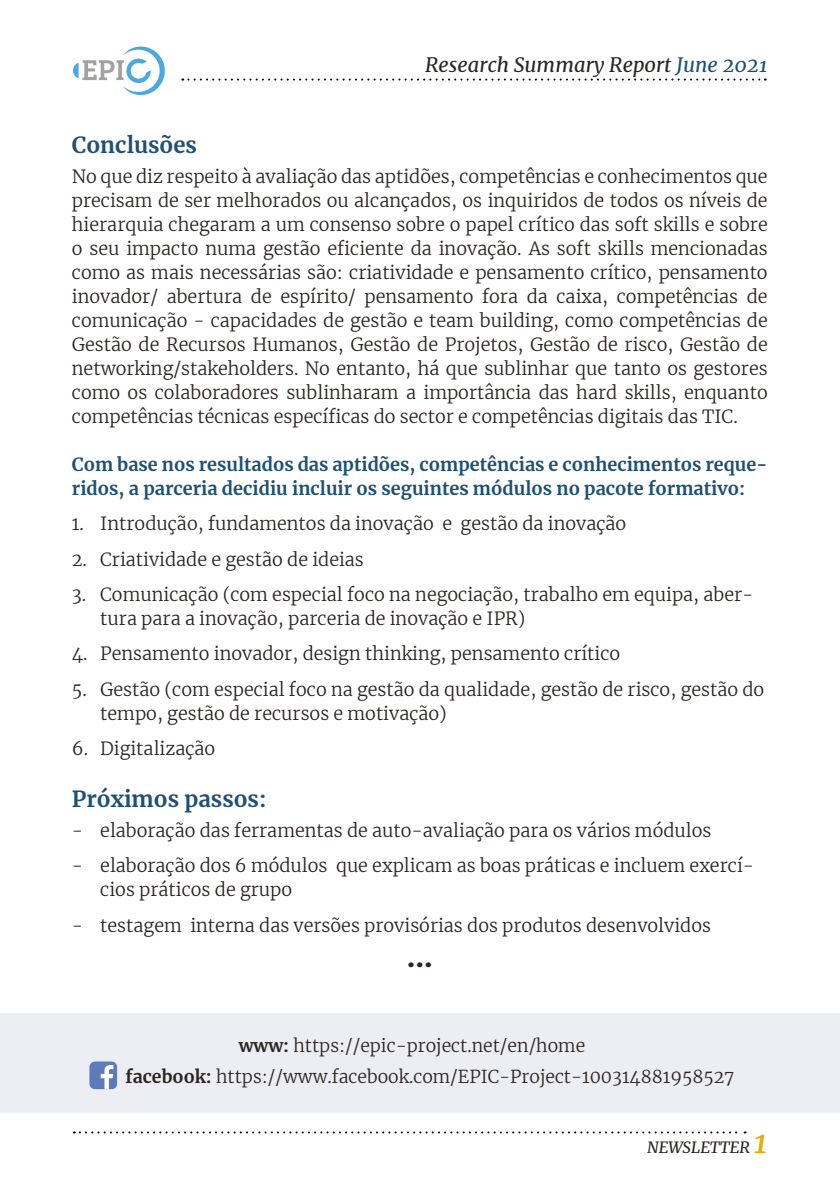
<style>
.page{position:relative;width:840px;height:1191px;background:#fff}
.page>*{position:absolute;margin:0;border:0;box-sizing:border-box;transform-origin:0 0}
.t1{font:900 28px "Merriweather";color:#2b2422}
.t2{font:700 22px "Merriweather";color:#1d5074}
.t3{font:italic 20px "Merriweather";color:#2b2422}
.t4{font:300 18px/24px "Merriweather";color:#2b2422}
.t5{font:700 18px/24px "Merriweather";color:#1d5074}
.t6{font:300 17.6px/31.4px "Merriweather";color:#2b2422}
.t7{font:italic 15.6px "Merriweather";color:#2b2422}
.s1{color:#1d5074}
.s2{font-weight:700}
.s3{font-size:33px;color:#edaa00}
</style>
<div class="page">
<svg style="left:74px;top:1131px;width:671px;height:2px"></svg>
<svg style="left:182px;top:79px;width:583px;height:2px"></svg>
<svg style="left:73px;top:46px;width:92px;height:49px"></svg>
<div style="left:0;top:1013px;width:839px;height:100px;background:#edeef3"></div>
<svg style="left:89px;top:1061px;width:28px;height:28px"></svg>
<p class="t3" style="left:425px;top:51px;width:344px">Research Summary Report <span class="s1">June 2021</span></p>
<p class="t2" style="left:72px;top:130px;width:127px">Conclusões</p>
<p class="t4" style="left:72px;top:164px;width:697px;text-align:justify">No que diz respeito à avaliação das aptidões, competências e conhecimentos que precisam de ser melhorados ou alcançados, os inquiridos de todos os níveis de hierarquia chegaram a um consenso sobre o papel crítico das soft skills e sobre o seu impacto numa gestão eficiente da inovação. As soft skills mencionadas como as mais necessárias são: criatividade e pensamento crítico, pensamento inovador/ abertura de espírito/ pensamento fora da caixa, competências de comunicação - capacidades de gestão e team building, como competências de Gestão de Recursos Humanos, Gestão de Projetos, Gestão de risco, Gestão de networking/stakeholders. No entanto, há que sublinhar que tanto os gestores como os colaboradores sublinharam a importância das hard skills, enquanto competências técnicas específicas do sector e competências digitais das TIC.</p>
<p class="t5" style="left:72px;top:452px;width:696px">Com base nos resultados das aptidões, competências e conhecimentos reque&shy;ridos, a parceria decidiu incluir os seguintes módulos no pacote formativo:</p>
<p class="t4" style="left:72px;top:511px;width:555px">1. Introdução, fundamentos da inovação e gestão da inovação</p>
<p class="t4" style="left:72px;top:546px;width:293px">2. Criatividade e gestão de ideias</p>
<p class="t4" style="left:100px;top:582px;width:654px;text-indent:-28px">3. Comunicação (com especial foco na negociação, trabalho em equipa, aber&shy;tura para a inovação, parceria de inovação e IPR)</p>
<p class="t4" style="left:72px;top:641px;width:549px">4. Pensamento inovador, design thinking, pensamento crítico</p>
<p class="t4" style="left:100px;top:676px;width:665px;text-indent:-28px">5. Gestão (com especial foco na gestão da qualidade, gestão de risco, gestão do tempo, gestão de recursos e motivação)</p>
<p class="t4" style="left:72px;top:736px;width:145px">6. Digitalização</p>
<p class="t2" style="left:72px;top:784px;width:196px">Próximos passos:</p>
<p class="t4" style="left:72px;top:817px;width:640px">- elaboração das ferramentas de auto-avaliação para os vários módulos</p>
<p class="t4" style="left:100px;top:853px;width:655px;text-indent:-28px">- elaboração dos 6 módulos que explicam as boas práticas e incluem exercí&shy;cios práticos de grupo</p>
<p class="t4" style="left:72px;top:912px;width:640px">- testagem interna das versões provisórias dos produtos desenvolvidos</p>
<h1 class="t1" style="left:406px;top:937px;width:28px">...</h1>
<p class="t6" style="left:125px;top:1029px;width:610px;text-indent:113px"><span class="s2">www:</span> https://epic-project.net/en/home<br><span class="s2">facebook:</span> https://www.facebook.com/EPIC-Project-100314881958527</p>
<p class="t7" style="left:647px;top:1136px;width:122px">NEWSLETTER <span class="s3">1</span></p>
</div>
